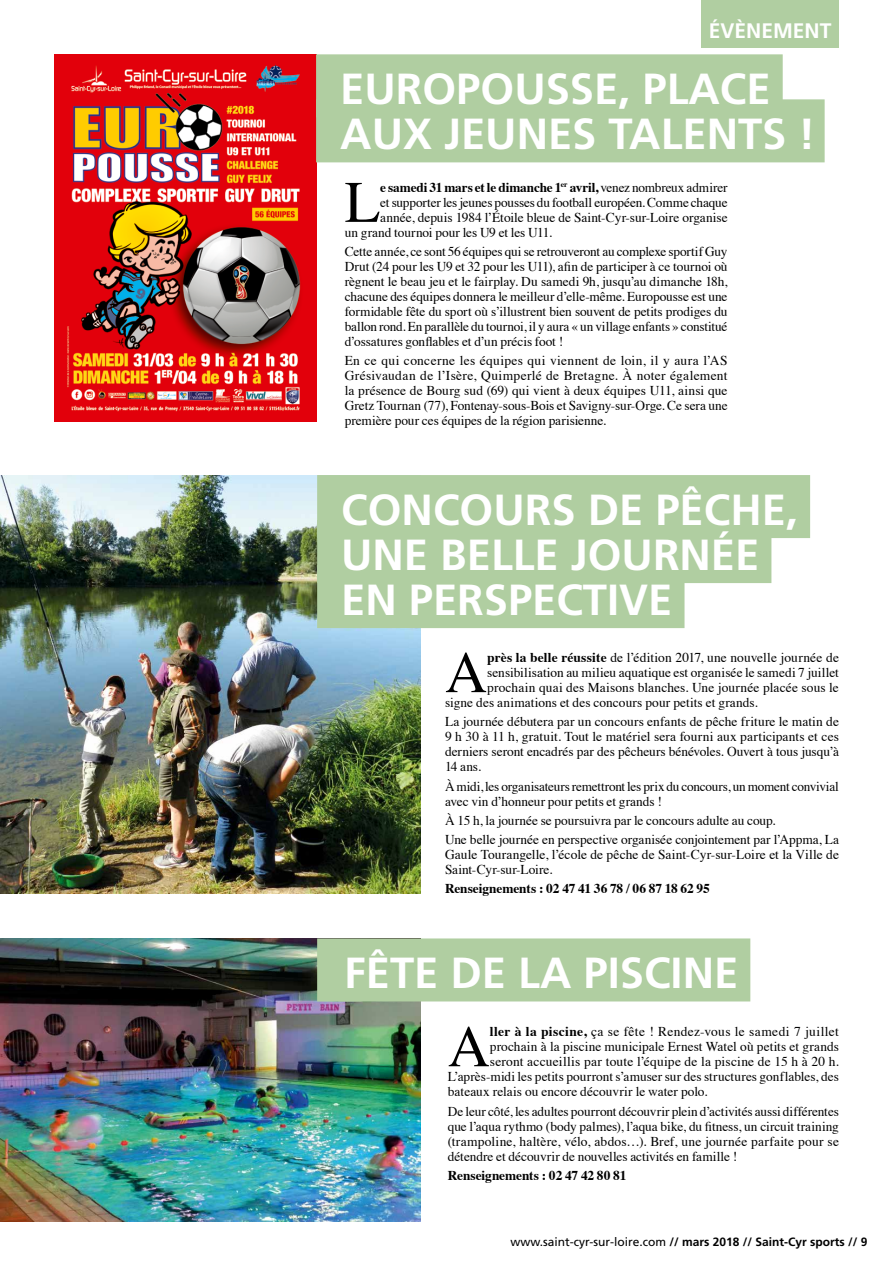
<style>
.page{position:relative;width:893px;height:1276px;background:#fff}
.page>*{position:absolute;margin:0;border:0;box-sizing:border-box;transform-origin:0 0}
.t1{font:58.8px "Times";color:#000}
.t2{font:700 43.5px/45px "Frutiger";color:#fff}
.t3{font:700 21px "Frutiger";color:#fff}
.t4{font:13.5px/15px "Times";color:#000;text-align:justify}
.t5{font:700 13.5px "Times";letter-spacing:-.005em;color:#000}
.t6{font:13.5px "Times";letter-spacing:.025em;color:#000}
.t7{font:700 12px "Frutiger";color:#000}
.s1{font-weight:400}
.s2{font-weight:700}
</style>
<div class="page">
<div style="left:701px;top:0;width:138px;height:48px;background:#b0cea1"></div>
<img style="left:0;top:475px;width:421px;height:418px">
<img style="left:0;top:939px;width:421px;height:283px">
<img style="left:54px;top:54px;width:262px;height:367px">
<div style="left:316px;top:54px;width:467px;height:63px;background:#b0cea1"></div>
<div style="left:316px;top:99px;width:509px;height:63px;background:#b0cea1"></div>
<div style="left:317px;top:475px;width:493px;height:63px;background:#b0cea1"></div>
<div style="left:317px;top:520px;width:454px;height:63px;background:#b0cea1"></div>
<div style="left:317px;top:565px;width:367px;height:63px;background:#b0cea1"></div>
<div style="left:317px;top:938px;width:433px;height:63px;background:#b0cea1"></div>
<h3 class="t3" style="left:709px;top:19px;width:124px">ÉVÈNEMENT</h3>
<h2 class="t2" style="left:340px;top:66px;width:477px">EUROPOUSSE, PLACE<br>AUX JEUNES TALENTS !</h2>
<h1 class="t1" style="left:345px;top:147px;width:37px">L</h1>
<p class="t5" style="left:380px;top:174px;width:349px">e samedi 31 mars et le dimanche 1<sup>er</sup> avril, <span class="s1">venez nombreux admirer</span></p>
<p class="t4" style="left:380px;top:194px;width:349px">et supporter les jeunes pousses du football européen. Comme chaque</p>
<p class="t4" style="left:380px;top:209px;width:349px">année, depuis 1984 l’Étoile bleue de Saint-Cyr-sur-Loire organise</p>
<p class="t4" style="left:345px;top:224px;width:209px">un grand tournoi pour les U9 et les U11.</p>
<p class="t4" style="left:345px;top:243px;width:384px">Cette année, ce sont 56 équipes qui se retrouveront au complexe sportif Guy Drut (24 pour les U9 et 32 pour les U11), afin de participer à ce tournoi où règnent le beau jeu et le fairplay. Du samedi 9h, jusqu’au dimanche 18h, chacune des équipes donnera le meilleur d’elle-même. Europousse est une formidable fête du sport où s’illustrent bien souvent de petits prodiges du ballon rond. En parallèle du tournoi, il y aura « un village enfants » constitué d’ossatures gonflables et d’un précis foot !</p>
<p class="t4" style="left:345px;top:352px;width:384px">En ce qui concerne les équipes qui viennent de loin, il y aura l’AS Grésivaudan de l’Isère, Quimperlé de Bretagne. À noter également la présence de Bourg sud (69) qui vient à deux équipes U11, ainsi que Gretz Tournan (77), Fontenay-sous-Bois et Savigny-sur-Orge. Ce sera une première pour ces équipes de la région parisienne.</p>
<h2 class="t2" style="left:341px;top:487px;width:458px">CONCOURS DE PÊCHE,<br>UNE BELLE JOURNÉE<br>EN PERSPECTIVE</h2>
<h1 class="t1" style="left:445px;top:617px;width:44px">A</h1>
<p class="t4" style="left:487px;top:649px;width:353px"><span class="s2">près la belle réussite</span> de l’édition 2017, une nouvelle journée de</p>
<p class="t4" style="left:487px;top:664px;width:353px">sensibilisation au milieu aquatique est organisée le samedi 7 juillet</p>
<p class="t4" style="left:487px;top:679px;width:353px">prochain quai des Maisons blanches. Une journée placée sous le</p>
<p class="t4" style="left:445px;top:694px;width:314px">signe des animations et des concours pour petits et grands.</p>
<p class="t4" style="left:445px;top:713px;width:395px">La journée débutera par un concours enfants de pêche friture le matin de 9 h 30 à 11 h, gratuit. Tout le matériel sera fourni aux participants et ces derniers seront encadrés par des pêcheurs bénévoles. Ouvert à tous jusqu’à 14 ans.</p>
<p class="t4" style="left:445px;top:777px;width:395px">À midi, les organisateurs remettront les prix du concours, un moment convivial avec vin d’honneur pour petits et grands !</p>
<p class="t4" style="left:445px;top:809px;width:395px;line-height:19.2px">À 15 h, la journée se poursuivra par le concours adulte au coup.<br>Une belle journée en perspective organisée conjointement par l’Appma, La</p>
<p class="t4" style="left:445px;top:846px;width:395px">Gaule Tourangelle, l’école de pêche de Saint-Cyr-sur-Loire et la Ville de<br>Saint-Cyr-sur-Loire.</p>
<p class="t5" style="left:445px;top:876px;width:266px">Renseignements : 02 47 41 36 78 / 06 87 18 62 95</p>
<h2 class="t2" style="left:344px;top:950px;width:396px">FÊTE DE LA PISCINE</h2>
<h1 class="t1" style="left:448px;top:991px;width:44px">A</h1>
<p class="t6" style="left:490px;top:1019px;width:351px"><span class="s2">ller à la piscine,</span> ça se fête ! Rendez-vous le samedi 7 juillet</p>
<p class="t4" style="left:490px;top:1038px;width:351px">prochain à la piscine municipale Ernest Watel où petits et grands</p>
<p class="t4" style="left:490px;top:1053px;width:351px">seront accueillis par toute l’équipe de la piscine de 15 h à 20 h.</p>
<p class="t4" style="left:448px;top:1068px;width:393px">L’après-midi les petits pourront s’amuser sur des structures gonflables, des</p>
<p class="t4" style="left:448px;top:1083px;width:261px">bateaux relais ou encore découvrir le water polo.</p>
<p class="t4" style="left:448px;top:1102px;width:393px">De leur côté, les adultes pourront découvrir plein d’activités aussi différentes que l’aqua rythmo (body palmes), l’aqua bike, du fitness, un circuit training (trampoline, haltère, vélo, abdos…). Bref, une journée parfaite pour se détendre et découvrir de nouvelles activités en famille !</p>
<p class="t5" style="left:448px;top:1162px;width:180px">Renseignements : 02 47 42 80 81</p>
<p class="t7" style="left:510px;top:1234px;width:358px"><span class="s1">www.saint-cyr-sur-loire.com</span> // mars 2018 // Saint-Cyr sports // 9</p>
</div>
